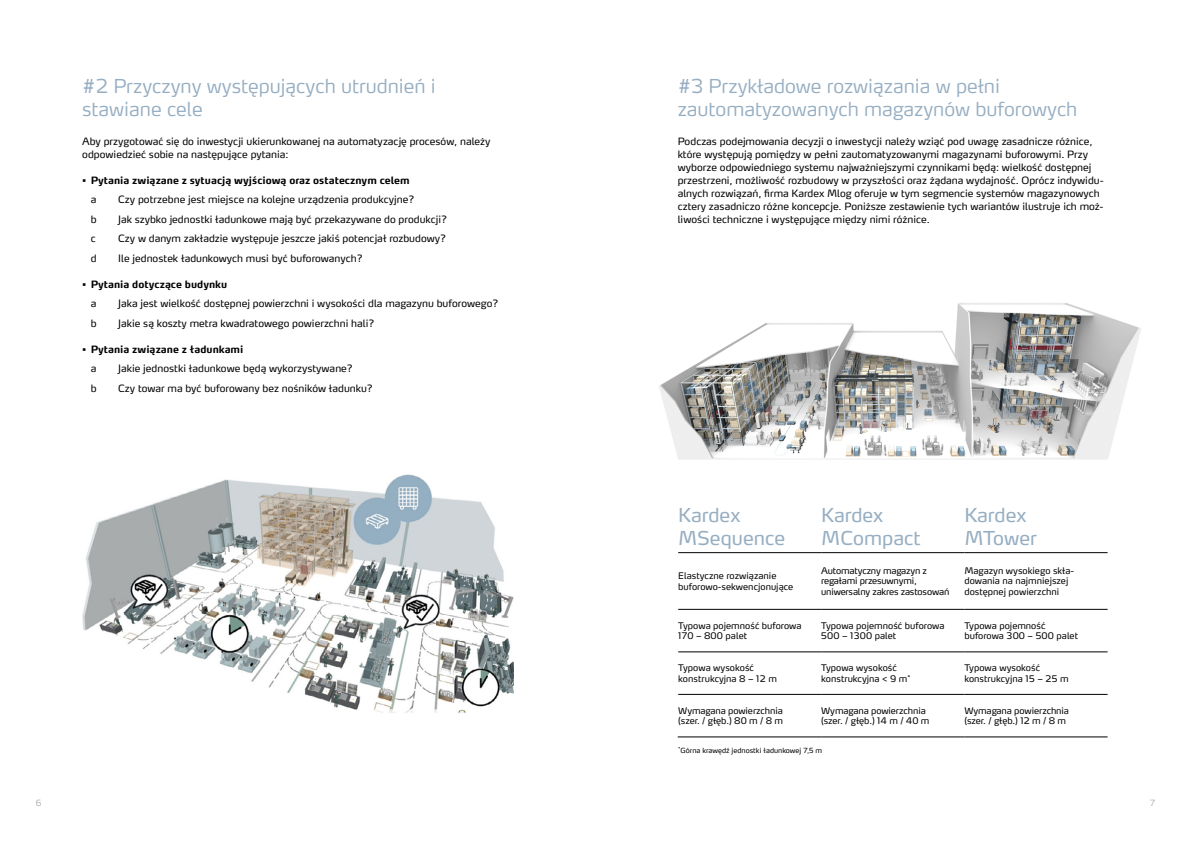
<style>
.page{position:relative;width:1191px;height:842px;background:#fff}
.page>*{position:absolute;margin:0;border:0;box-sizing:border-box;transform-origin:0 0}
.t1{font:300 19px/22.8px "Max Pro";color:#96aec2}
.t2{font:19px/22.8px "Max Pro";color:#96aec2}
.t3{font:10px/13px "Max Pro";color:#000}
.t4{font:700 10px "Max Pro";color:#000}
.t5{font:9px/10.8px "Max Pro";color:#000}
.t6{font:9px/10.8px "Max Pro";letter-spacing:-.02em;color:#000}
.t7{font:300 8.5px "Max Pro";color:#a8aca9}
.t8{font:7px "Max Pro";color:#000}
</style>
<div class="page">
<img style="left:82px;top:474px;width:431px;height:239px">
<img style="left:659px;top:303px;width:482px;height:157px">
<hr style="left:678px;top:552px;width:143px;height:1px;background:#000">
<hr style="left:821px;top:552px;width:143px;height:1px;background:#000">
<hr style="left:964px;top:552px;width:143px;height:1px;background:#000">
<hr style="left:678px;top:609px;width:143px;height:1px;background:#000">
<hr style="left:821px;top:609px;width:143px;height:1px;background:#000">
<hr style="left:964px;top:609px;width:143px;height:1px;background:#000">
<hr style="left:678px;top:652px;width:143px;height:1px;background:#000">
<hr style="left:821px;top:652px;width:143px;height:1px;background:#000">
<hr style="left:964px;top:652px;width:143px;height:1px;background:#000">
<hr style="left:678px;top:694px;width:143px;height:1px;background:#000">
<hr style="left:821px;top:694px;width:143px;height:1px;background:#000">
<hr style="left:964px;top:694px;width:143px;height:1px;background:#000">
<hr style="left:677px;top:737px;width:144px;height:1px;background:#000">
<hr style="left:821px;top:737px;width:143px;height:1px;background:#000">
<hr style="left:964px;top:737px;width:143px;height:1px;background:#000">
<h1 class="t1" style="left:82px;top:73px;width:355px">#2 Przyczyny występujących utrudnień i stawiane cele</h1>
<p class="t3" style="left:82px;top:134px;width:410px">Aby przygotować się do inwestycji ukierunkowanej na automatyzację procesów, należy odpowiedzieć sobie na następujące pytania:</p>
<p class="t4" style="left:82px;top:171px;width:329px">• Pytania związane z sytuacją wyjściową oraz ostatecznym celem</p>
<p class="t3" style="left:91px;top:192px;width:7px">a</p>
<p class="t3" style="left:118px;top:192px;width:298px">Czy potrzebne jest miejsce na kolejne urządzenia produkcyjne?</p>
<p class="t3" style="left:91px;top:212px;width:7px">b</p>
<p class="t3" style="left:118px;top:212px;width:330px">Jak szybko jednostki ładunkowe mają być przekazywane do produkcji?</p>
<p class="t3" style="left:91px;top:231px;width:6px">c</p>
<p class="t3" style="left:118px;top:231px;width:329px">Czy w danym zakładzie występuje jeszcze jakiś potencjał rozbudowy?</p>
<p class="t3" style="left:91px;top:251px;width:7px">d</p>
<p class="t3" style="left:118px;top:251px;width:246px">Ile jednostek ładunkowych musi być buforowanych?</p>
<p class="t4" style="left:82px;top:275px;width:146px">• Pytania dotyczące budynku</p>
<p class="t3" style="left:91px;top:296px;width:7px">a</p>
<p class="t3" style="left:118px;top:296px;width:382px">Jaka jest wielkość dostępnej powierzchni i wysokości dla magazynu buforowego?</p>
<p class="t3" style="left:91px;top:316px;width:7px">b</p>
<p class="t3" style="left:118px;top:316px;width:258px">Jakie są koszty metra kwadratowego powierzchni hali?</p>
<p class="t4" style="left:82px;top:340px;width:163px">• Pytania związane z ładunkami</p>
<p class="t3" style="left:91px;top:361px;width:7px">a</p>
<p class="t3" style="left:118px;top:361px;width:236px">Jakie jednostki ładunkowe będą wykorzystywane?</p>
<p class="t3" style="left:91px;top:381px;width:7px">b</p>
<p class="t3" style="left:118px;top:381px;width:256px">Czy towar ma być buforowany bez nośników ładunku?</p>
<h1 class="t1" style="left:677px;top:73px;width:401px">#3 Przykładowe rozwiązania w pełni zautomatyzowanych magazynów buforowych</h1>
<p class="t3" style="left:677px;top:134px;width:427px">Podczas podejmowania decyzji o inwestycji należy wziąć pod uwagę zasadnicze różnice, które występują pomiędzy w pełni zautomatyzowanymi magazynami buforowymi. Przy wyborze odpowiedniego systemu najważniejszymi czynnikami będą: wielkość dostępnej przestrzeni, możliwość rozbudowy w przyszłości oraz żądana wydajność. Oprócz indywidu&shy;alnych rozwiązań, firma Kardex Mlog oferuje w tym segmencie systemów magazynowych cztery zasadniczo różne koncepcje. Poniższe zestawienie tych wariantów ilustruje ich moż&shy;liwości techniczne i występujące między nimi różnice.</p>
<h1 class="t2" style="left:678px;top:501px;width:109px">Kardex<br>MSequence</h1>
<h1 class="t2" style="left:821px;top:501px;width:101px">Kardex<br>MCompact</h1>
<h1 class="t2" style="left:964px;top:501px;width:74px">Kardex<br>MTower</h1>
<p class="t5" style="left:678px;top:569px;width:117px">Elastyczne rozwiązanie buforowo-sekwencjonujące</p>
<p class="t6" style="left:821px;top:564px;width:130px">Automatyczny magazyn z regałami przesuwnymi, uniwersalny zakres zastosowań</p>
<p class="t5" style="left:964px;top:564px;width:111px">Magazyn wysokiego skła&shy;dowania na najmniejszej dostępnej powierzchni</p>
<p class="t5" style="left:678px;top:619px;width:125px">Typowa pojemność buforowa<br>170 – 800 palet</p>
<p class="t5" style="left:821px;top:619px;width:125px">Typowa pojemność buforowa<br>500 – 1300 palet</p>
<p class="t5" style="left:964px;top:619px;width:115px">Typowa pojemność buforowa 300 – 500 palet</p>
<p class="t5" style="left:678px;top:661px;width:100px">Typowa wysokość konstrukcyjna 8 – 12 m</p>
<p class="t5" style="left:821px;top:661px;width:91px">Typowa wysokość konstrukcyjna &lt; 9 m<sup>*</sup></p>
<p class="t5" style="left:964px;top:661px;width:106px">Typowa wysokość konstrukcyjna 15 – 25 m</p>
<p class="t5" style="left:678px;top:704px;width:106px">Wymagana powierzchnia (szer. / głęb.) 80 m / 8 m</p>
<p class="t5" style="left:821px;top:704px;width:110px">Wymagana powierzchnia (szer. / głęb.) 14 m / 40 m</p>
<p class="t5" style="left:964px;top:704px;width:106px">Wymagana powierzchnia (szer. / głęb.) 12 m / 8 m</p>
<p class="t8" style="left:677px;top:744px;width:146px"><sup>*</sup>Górna krawędź jednostki ładunkowej 7,5 m</p>
<p class="t7" style="left:36px;top:796px;width:7px">6</p>
<p class="t7" style="left:1150px;top:796px;width:7px">7</p>
</div>
